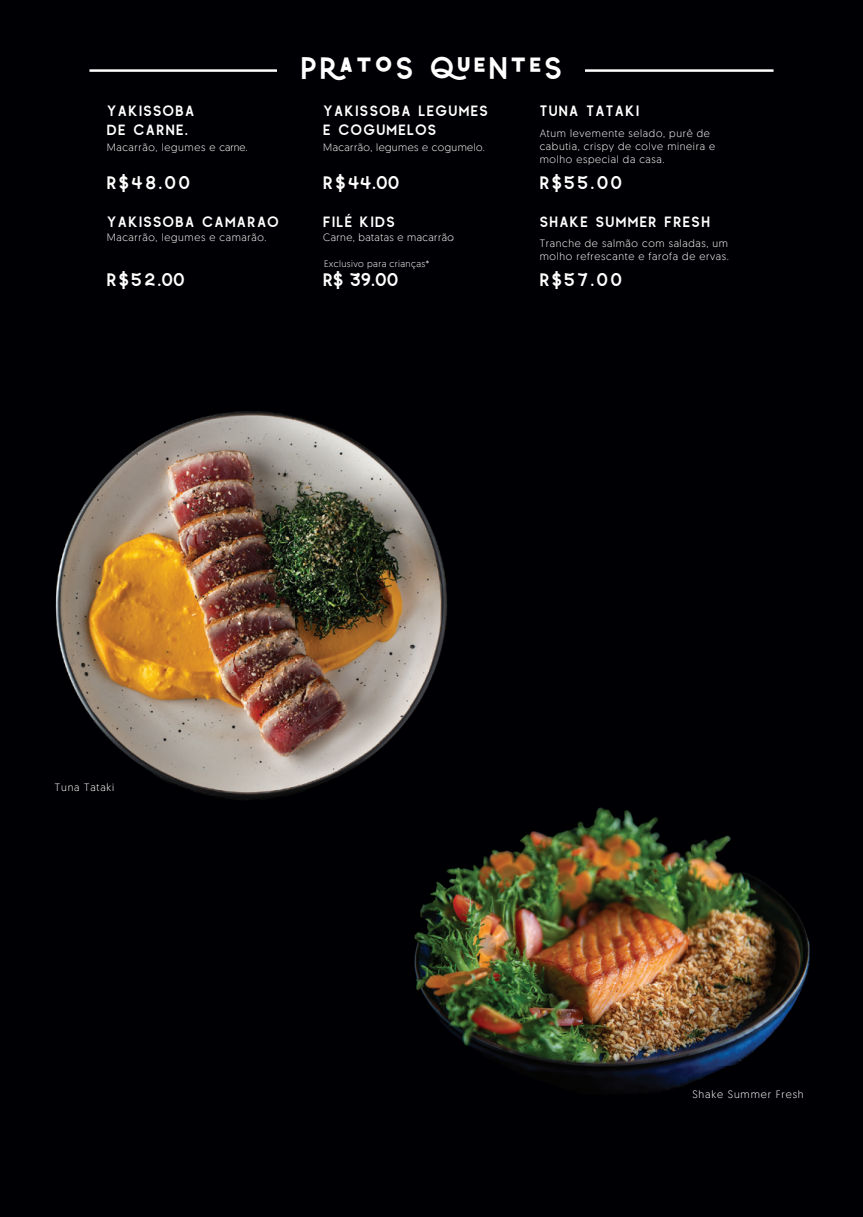
<style>
.page{position:relative;width:863px;height:1217px;background:#fff}
.page>*{position:absolute;margin:0;border:0;box-sizing:border-box;transform-origin:0 0}
.t1{font:45.75px "Quirk";letter-spacing:.06em;color:#fff}
.t2{font:26.62px "Quirk";letter-spacing:.08em;color:#fff}
.t3{font:21.88px/18.9px "Quirk";letter-spacing:.06em;color:#fff}
.t4{font:300 10.75px "Geomanist";letter-spacing:.08em;color:#fff}
.t5{font:300 10.62px/12.8px "Geomanist";letter-spacing:.06em;color:#fff}
.t6{font:300 10.62px "Geomanist";letter-spacing:.04em;color:#fff}
.t7{font:300 10.62px "Geomanist";letter-spacing:.08em;color:#fff}
.t8{font:300 9.38px "Geomanist";letter-spacing:.04em;color:#fff}
</style>
<div class="page">
<div style="left:0;top:0;width:862px;height:1216px;background:#000004"></div>
<img style="left:441px;top:807px;width:369px;height:283px">
<img style="left:414px;top:938px;width:27px;height:84px">
<img style="left:55px;top:411px;width:393px;height:389px">
<img style="left:358px;top:777px;width:112px;height:161px">
<hr style="left:89px;top:69px;width:684px;height:3px;background:#fff">
<div style="left:277px;top:45px;width:308px;height:40px;background:#000004"></div>
<h1 class="t1" style="left:300px;top:45px;width:263px">Pratos quentes</h1>
<h3 class="t3" style="left:107px;top:100px;width:89px">YAKISSOBA<br>DE cARNE.</h3>
<p class="t5" style="left:107px;top:140px;width:142px">Macarrão, legumes e carne.</p>
<h3 class="t3" style="left:323px;top:100px;width:166px">YAKISSOBA LEGUMES<br>E COGUMELOS</h3>
<p class="t6" style="left:323px;top:140px;width:163px">Macarrão, legumes e cogumelo.</p>
<h3 class="t3" style="left:539px;top:100px;width:101px">TUNA TATAKI</h3>
<p class="t5" style="left:539px;top:127px;width:177px">Atum levemente selado, purê de cabutia, crispy de colve mineira e molho especial da casa.</p>
<h2 class="t2" style="left:107px;top:169px;width:85px">R$48.00</h2>
<h2 class="t2" style="left:323px;top:169px;width:78px">R$44.00</h2>
<h2 class="t2" style="left:539px;top:169px;width:84px">R$55.00</h2>
<h3 class="t3" style="left:107px;top:210px;width:173px">YAKISSOBA CAMARAO</h3>
<h3 class="t3" style="left:323px;top:210px;width:73px">FILÉ KIDS</h3>
<h3 class="t3" style="left:539px;top:210px;width:172px">shAKE SUMMER FRESH</h3>
<p class="t5" style="left:107px;top:230px;width:161px">Macarrão, legumes e camarão.</p>
<p class="t6" style="left:323px;top:230px;width:132px">Carne, batatas e macarrão.</p>
<p class="t8" style="left:324px;top:257px;width:107px">Exclusivo para crianças*</p>
<p class="t5" style="left:539px;top:237px;width:191px">Tranche de salmão com saladas, um molho refrescante e farofa de ervas.</p>
<h2 class="t2" style="left:107px;top:267px;width:80px">R$52.00</h2>
<h2 class="t2" style="left:323px;top:267px;width:77px">R$ 39.00</h2>
<h2 class="t2" style="left:539px;top:267px;width:84px">R$57.00</h2>
<p class="t7" style="left:55px;top:780px;width:61px">Tuna Tataki</p>
<p class="t4" style="left:692px;top:1087px;width:113px">Shake Summer Fresh</p>
</div>
